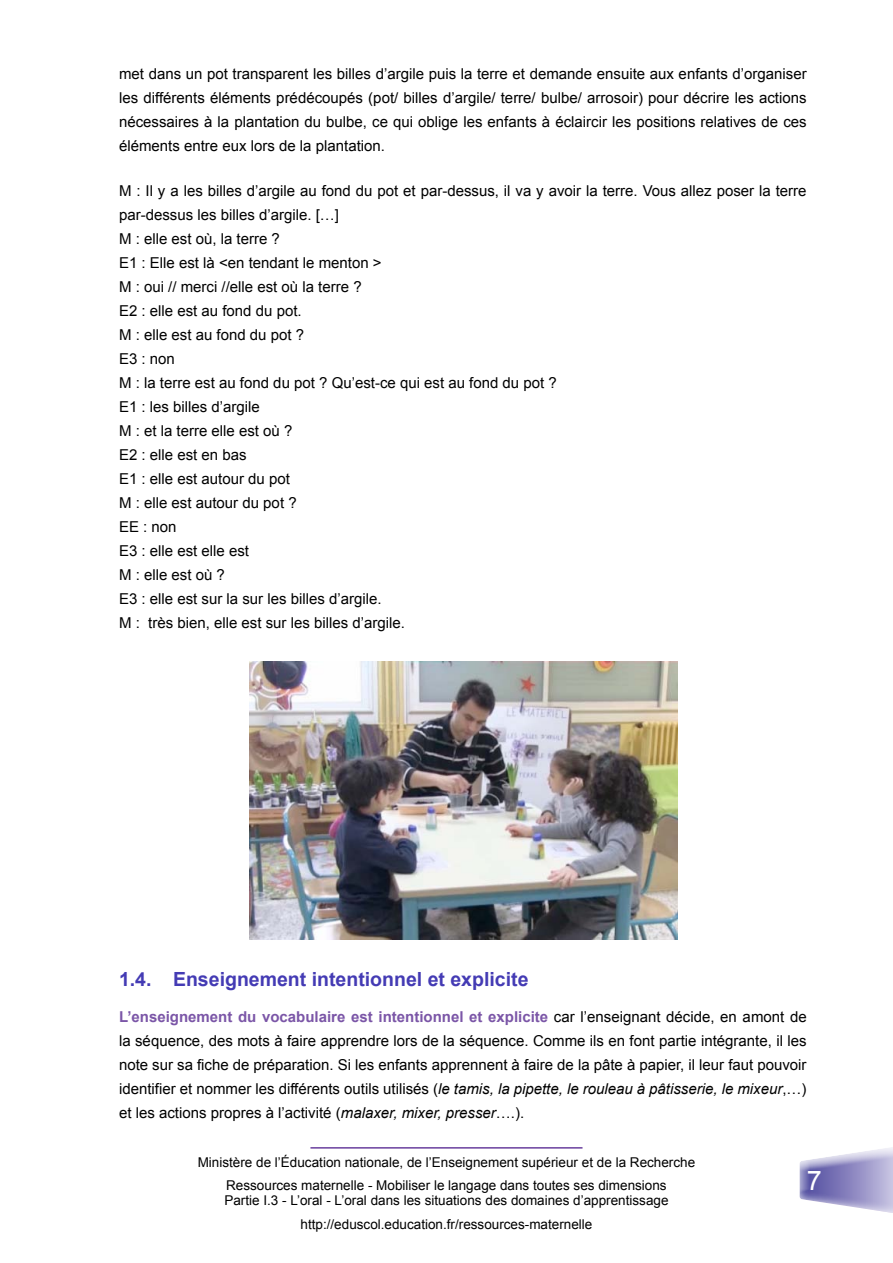
<style>
.page{position:relative;width:893px;height:1263px;background:#fff}
.page>*{position:absolute;margin:0;border:0;box-sizing:border-box;transform-origin:0 0}
.t1{font:27px "Arial";color:#fff}
.t2{font:700 19.5px "Arial";color:#443bb4}
.t3{font:15px/24px "Arial";color:#000;text-align:justify}
.t4{font:13.5px/23.5px "Arial";color:#000;text-align:center}
.s1{font-weight:700;color:#7b56a7}
.s2{font-style:italic}
</style>
<div class="page">
<div style="left:791px;top:1144px;width:102px;height:73px;background:#6a3f9d;opacity:.75"></div>
<hr style="left:310px;top:1147px;width:272px;height:1px;background:#6a3f9d">
<img style="left:249px;top:662px;width:429px;height:278px">
<p class="t3" style="left:119px;top:62px;width:689px">met dans un pot transparent les billes d’argile puis la terre et demande ensuite aux enfants d’organiser les différents éléments prédécoupés (pot/ billes d’argile/ terre/ bulbe/ arrosoir) pour décrire les actions nécessaires à la plantation du bulbe, ce qui oblige les enfants à éclaircir les positions relatives de ces éléments entre eux lors de la plantation.</p>
<p class="t3" style="left:119px;top:179px;width:689px;text-align:left">M : Il y a les billes d’argile au fond du pot et par-dessus, il va y avoir la terre. Vous allez poser la terre par-dessus les billes d’argile. […]<br>M : elle est où, la terre ?<br>E1 : Elle est là &lt;en tendant le menton &gt;<br>M : oui // merci //elle est où la terre ?<br>E2 : elle est au fond du pot.<br>M : elle est au fond du pot ?<br>E3 : non<br>M : la terre est au fond du pot ? Qu’est-ce qui est au fond du pot ?<br>E1 : les billes d’argile<br>M : et la terre elle est où ?<br>E2 : elle est en bas<br>E1 : elle est autour du pot<br>M : elle est autour du pot ?<br>EE : non<br>E3 : elle est elle est<br>M : elle est où ?<br>E3 : elle est sur la sur les billes d’argile.<br>M : très bien, elle est sur les billes d’argile.</p>
<h2 class="t2" style="left:119px;top:966px;width:411px">1.4. Enseignement intentionnel et explicite</h2>
<p class="t3" style="left:119px;top:1005px;width:689px"><span class="s1">L’enseignement du vocabulaire est intentionnel et explicite</span> car l’enseignant décide, en amont de la séquence, des mots à faire apprendre lors de la séquence. Comme ils en font partie intégrante, il les note sur sa fiche de préparation. Si les enfants apprennent à faire de la pâte à papier, il leur faut pouvoir identifier et nommer les différents outils utilisés (<span class="s2">le tamis, la pipette, le rouleau à pâtisserie, le mixeur</span>,…) et les actions propres à l’activité (<span class="s2">malaxer, mixer, presser</span>….).</p>
<p class="t4" style="left:198px;top:1150px;width:499px">Ministère de l’Éducation nationale, de l’Enseignement supérieur et de la Recherche<br>Ressources maternelle - Mobiliser le langage dans toutes ses dimensions</p>
<p class="t4" style="left:224px;top:1189px;width:446px">Partie I.3 - L’oral - L’oral dans les situations des domaines d’apprentissage http://eduscol.education.fr/ressources-maternelle</p>
<h1 class="t1" style="left:807px;top:1162px;width:17px">7</h1>
</div>
